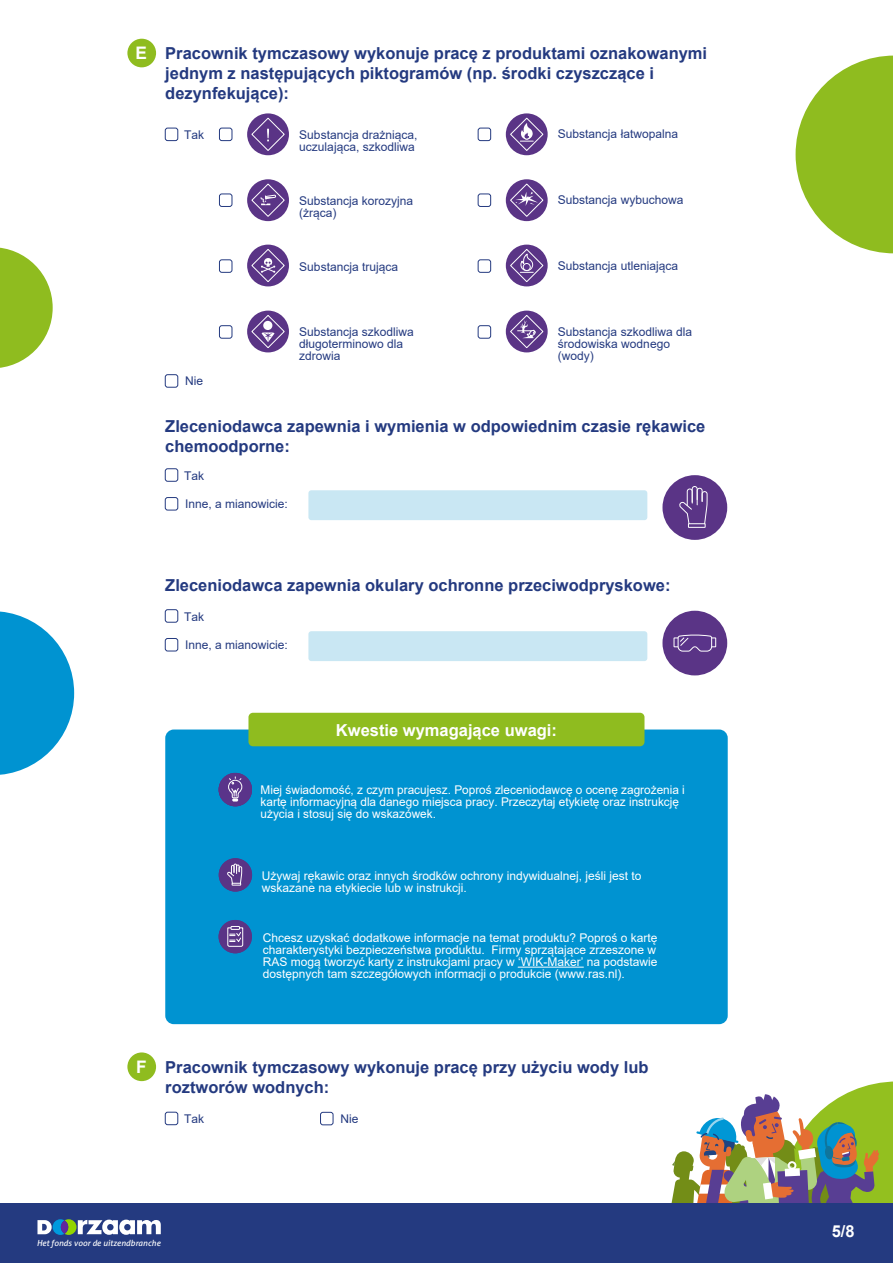
<style>
.page{position:relative;width:893px;height:1263px;background:#fff}
.page>*{position:absolute;margin:0;border:0;box-sizing:border-box;transform-origin:0 0}
.t1{font:700 17.25px "Arial";color:#fff}
.t2{font:700 16.5px/19.8px "Arial";color:#243a80}
.t3{font:700 16.5px "Arial";color:#fff}
.t4{font:12px/12px "Arial";color:#fff}
.t5{font:12px/12px "Arial";color:#243a80}
.t6{font:italic 8.4px "Aller";color:#fff}
</style>
<div class="page">
<svg style="left:0;top:611px;width:74px;height:164px"></svg>
<svg style="left:0;top:247px;width:53px;height:121px"></svg>
<svg style="left:796px;top:56px;width:97px;height:197px"></svg>
<div style="left:165px;top:468px;width:13px;height:14px;border:1px solid #243a80;border-radius:2px"></div>
<div style="left:308px;top:490px;width:339px;height:30px;background:#c9e7f3;border-radius:3px"></div>
<div style="left:165px;top:497px;width:13px;height:13px;border:1px solid #243a80;border-radius:2px"></div>
<div style="left:662px;top:475px;width:65px;height:65px;background:#5a3486;border-radius:50%"></div>
<div style="left:688px;top:523px;width:18px;height:5px;border:1px solid #fff"></div>
<svg style="left:679px;top:486px;width:29px;height:39px"></svg>
<div style="left:165px;top:609px;width:13px;height:14px;border:1px solid #243a80;border-radius:2px"></div>
<div style="left:308px;top:631px;width:339px;height:30px;background:#c9e7f3;border-radius:3px"></div>
<div style="left:165px;top:638px;width:13px;height:13px;border:1px solid #243a80;border-radius:2px"></div>
<div style="left:662px;top:611px;width:65px;height:64px;background:#5a3486;border-radius:50%"></div>
<div style="left:674px;top:638px;width:8px;height:9px;background:#5a348a"></div>
<div style="left:673px;top:637px;width:10px;height:10px;border:1px solid #fff"></div>
<div style="left:708px;top:638px;width:8px;height:9px;background:#5a348a"></div>
<div style="left:707px;top:637px;width:9px;height:10px;border:1px solid #fff"></div>
<svg style="left:677px;top:635px;width:36px;height:17px"></svg>
<svg style="left:506px;top:113px;width:42px;height:42px"></svg>
<svg style="left:510px;top:117px;width:34px;height:34px"></svg>
<svg style="left:247px;top:113px;width:42px;height:42px"></svg>
<svg style="left:251px;top:117px;width:34px;height:34px"></svg>
<svg style="left:506px;top:179px;width:42px;height:42px"></svg>
<svg style="left:510px;top:183px;width:34px;height:34px"></svg>
<svg style="left:247px;top:179px;width:42px;height:42px"></svg>
<svg style="left:251px;top:183px;width:34px;height:34px"></svg>
<div style="left:506px;top:245px;width:42px;height:41px;background:#5a3486;border-radius:50%"></div>
<svg style="left:510px;top:249px;width:34px;height:33px"></svg>
<div style="left:247px;top:245px;width:42px;height:41px;background:#5a3486;border-radius:50%"></div>
<svg style="left:251px;top:249px;width:34px;height:33px"></svg>
<div style="left:506px;top:311px;width:42px;height:41px;background:#5a3486;border-radius:50%"></div>
<svg style="left:510px;top:315px;width:34px;height:33px"></svg>
<div style="left:247px;top:311px;width:42px;height:41px;background:#5a3486;border-radius:50%"></div>
<div style="left:127px;top:39px;width:29px;height:28px;background:#8fbc1f;border-radius:50%"></div>
<div style="left:165px;top:128px;width:13px;height:13px;border:1px solid #243a80;border-radius:2px"></div>
<div style="left:219px;top:128px;width:13px;height:13px;border:1px solid #243a80;border-radius:2px"></div>
<div style="left:219px;top:193px;width:13px;height:14px;border:1px solid #243a80;border-radius:2px"></div>
<div style="left:219px;top:259px;width:13px;height:14px;border:1px solid #243a80;border-radius:2px"></div>
<div style="left:219px;top:325px;width:13px;height:14px;border:1px solid #243a80;border-radius:2px"></div>
<div style="left:478px;top:128px;width:13px;height:13px;border:1px solid #243a80;border-radius:2px"></div>
<div style="left:478px;top:193px;width:13px;height:14px;border:1px solid #243a80;border-radius:2px"></div>
<div style="left:478px;top:259px;width:13px;height:14px;border:1px solid #243a80;border-radius:2px"></div>
<div style="left:478px;top:325px;width:13px;height:14px;border:1px solid #243a80;border-radius:2px"></div>
<div style="left:165px;top:374px;width:13px;height:14px;border:1px solid #243a80;border-radius:2px"></div>
<svg style="left:251px;top:315px;width:34px;height:33px"></svg>
<div style="left:165px;top:729px;width:563px;height:295px;background:#0093d1;border-radius:9px"></div>
<div style="left:248px;top:713px;width:396px;height:33px;background:#8fbc1f;border-radius:4px"></div>
<div style="left:219px;top:773px;width:33px;height:33px;background:#5a348a;border-radius:50%"></div>
<svg style="left:228px;top:777px;width:15px;height:24px"></svg>
<div style="left:219px;top:858px;width:33px;height:33px;background:#5a3486;border-radius:50%"></div>
<svg style="left:227px;top:863px;width:15px;height:22px"></svg>
<hr style="left:518px;top:967px;width:65px;height:1px;background:#fff">
<div style="left:219px;top:920px;width:33px;height:33px;background:#5a3486;border-radius:50%"></div>
<svg style="left:227px;top:926px;width:17px;height:21px"></svg>
<div style="left:127px;top:1052px;width:29px;height:29px;background:#8fbc1f;border-radius:50%"></div>
<div style="left:165px;top:1112px;width:13px;height:13px;border:1px solid #243a80;border-radius:2px"></div>
<div style="left:320px;top:1112px;width:13px;height:13px;border:1px solid #243a80;border-radius:2px"></div>
<svg style="left:671px;top:1081px;width:222px;height:122px"></svg>
<div style="left:0;top:1203px;width:893px;height:60px;background:#243a80"></div>
<svg style="left:37px;top:1219px;width:124px;height:16px"></svg>
<svg style="left:61px;top:1220px;width:7px;height:14px"></svg>
<h1 class="t1" style="left:136px;top:41px;width:13px">E</h1>
<h2 class="t2" style="left:165px;top:43px;width:543px">Pracownik tymczasowy wykonuje pracę z produktami oznakowanymi jednym z następujących piktogramów (np. środki czyszczące i dezynfekujące):</h2>
<p class="t5" style="left:184px;top:129px;width:22px">Tak</p>
<p class="t5" style="left:299px;top:129px;width:120px">Substancja drażniąca, uczulająca, szkodliwa</p>
<p class="t5" style="left:558px;top:128px;width:122px">Substancja łatwopalna</p>
<p class="t5" style="left:299px;top:194px;width:116px">Substancja korozyjna (żrąca)</p>
<p class="t5" style="left:558px;top:194px;width:127px">Substancja wybuchowa</p>
<p class="t5" style="left:299px;top:260px;width:100px">Substancja trująca</p>
<p class="t5" style="left:558px;top:260px;width:122px">Substancja utleniająca</p>
<p class="t5" style="left:185px;top:375px;width:19px">Nie</p>
<p class="t5" style="left:299px;top:326px;width:116px">Substancja szkodliwa długoterminowo dla zdrowia</p>
<p class="t5" style="left:558px;top:326px;width:136px">Substancja szkodliwa dla środowiska wodnego (wody)</p>
<h2 class="t2" style="left:165px;top:416px;width:542px">Zleceniodawca zapewnia i wymienia w odpowiednim czasie rękawice chemoodporne:</h2>
<p class="t5" style="left:184px;top:469px;width:22px">Tak</p>
<p class="t5" style="left:185px;top:498px;width:104px">Inne, a mianowicie:</p>
<h2 class="t2" style="left:165px;top:576px;width:507px">Zleceniodawca zapewnia okulary ochronne przeciwodpryskowe:</h2>
<p class="t5" style="left:184px;top:610px;width:22px">Tak</p>
<p class="t5" style="left:185px;top:639px;width:104px">Inne, a mianowicie:</p>
<h2 class="t3" style="left:336px;top:718px;width:223px">Kwestie wymagające uwagi:</h2>
<p class="t4" style="left:261px;top:784px;width:426px">Miej świadomość, z czym pracujesz. Poproś zleceniodawcę o ocenę zagrożenia i kartę informacyjną dla danego miejsca pracy. Przeczytaj etykietę oraz instrukcję użycia i stosuj się do wskazówek.</p>
<p class="t4" style="left:262px;top:869px;width:381px">Używaj rękawic oraz innych środków ochrony indywidualnej, jeśli jest to wskazane na etykiecie lub w instrukcji.</p>
<p class="t4" style="left:263px;top:931px;width:396px;text-align:justify">Chcesz uzyskać dodatkowe informacje na temat produktu? Poproś o kartę charakterystyki bezpieczeństwa produktu. Firmy sprzątające zrzeszone w RAS mogą tworzyć karty z instrukcjami pracy w ‘WIK-Maker’ na podstawie dostępnych tam szczegółowych informacji o produkcie (www.ras.nl).</p>
<h1 class="t1" style="left:136px;top:1054px;width:12px">F</h1>
<h2 class="t2" style="left:165px;top:1057px;width:485px">Pracownik tymczasowy wykonuje pracę przy użyciu wody lub roztworów wodnych:</h2>
<p class="t5" style="left:184px;top:1113px;width:22px">Tak</p>
<p class="t5" style="left:340px;top:1113px;width:19px">Nie</p>
<p class="t6" style="left:37px;top:1237px;width:125px">Het fonds voor de uitzendbranche</p>
<h2 class="t3" style="left:832px;top:1219px;width:24px">5/8</h2>
</div>
